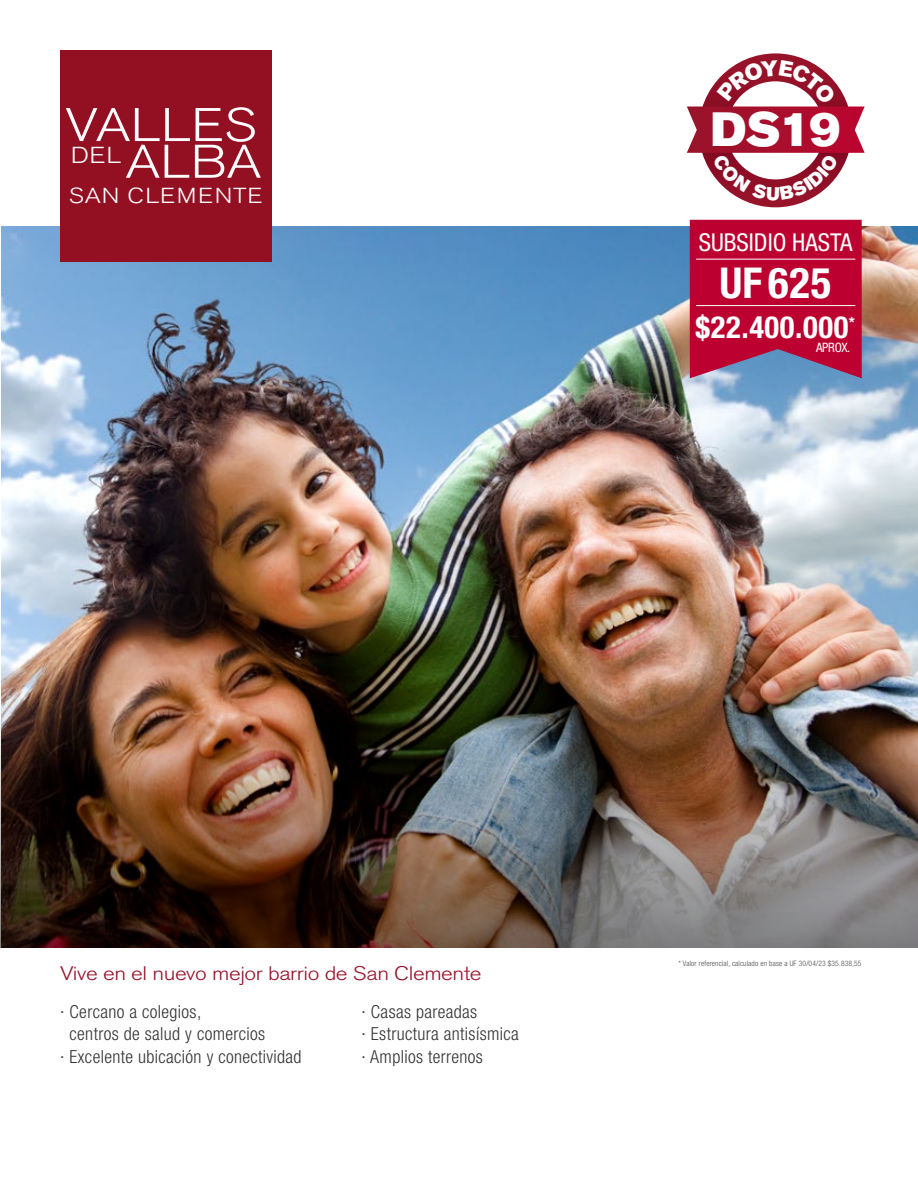
<style>
.page{position:relative;width:918px;height:1188px;background:#fff}
.page>*{position:absolute;margin:0;border:0;box-sizing:border-box;transform-origin:0 0}
.t1{font:47.7px "Akzidenz Grotesk BQ Super";color:#fff}
.t2{font:300 46.8px "Akzidenz Grotesk BQ";color:#fff;scale:1.16 1}
.t3{font:700 condensed 42.6px "Helvetica Neue LT Std";color:#fff}
.t4{font:700 condensed 30.6px "Helvetica Neue LT Std";letter-spacing:.02em;color:#fff}
.t5{font:condensed 24.6px "Helvetica Neue LT Std";color:#fff}
.t6{font:300 22.95px "Akzidenz Grotesk BQ";color:#fff;scale:1.16 1}
.t7{font:300 21.6px "Akzidenz Grotesk BQ";letter-spacing:.04em;color:#fff;scale:1.16 1}
.t8{font:300 19.5px "Akzidenz Grotesk BQ";letter-spacing:-.02em;color:#97132a;scale:1.16 1}
.t9{font:300 condensed 18px/22.6px "Helvetica Neue LT Std";letter-spacing:.02em;color:#333}
.t10{font:condensed 12.9px "Helvetica Neue LT Std";letter-spacing:-.02em;color:#fff}
.t11{font:300 condensed 7.5px "Helvetica Neue LT Std";letter-spacing:.02em;color:#4d4d4d}
</style>
<div class="page">
<img style="left:2px;top:226px;width:916px;height:477px">
<img style="left:1px;top:703px;width:917px;height:244px">
<div style="left:60px;top:50px;width:212px;height:211px;background:#930f22"></div>
<svg style="left:690px;top:220px;width:172px;height:158px;background:#b40f3d"></svg>
<hr style="left:696px;top:305px;width:159px;height:1px;background:#fff">
<hr style="left:696px;top:259px;width:159px;height:1px;background:#fff">
<svg style="left:687px;top:53px;width:178px;height:155px"></svg>
<h2 class="t2" style="left:65px;top:99px;width:166px">VALLES</h2>
<h1 class="t1" style="left:711px;top:102px;width:131px">DS19</h1>
<h2 class="t2" style="left:125px;top:135px;width:119px">ALBA</h2>
<p class="t7" style="left:69px;top:184px;width:168px">SAN CLEMENTE</p>
<p class="t6" style="left:71px;top:142px;width:45px">DEL</p>
<h3 class="t5" style="left:699px;top:229px;width:155px">SUBSIDIO HASTA</h3>
<h3 class="t3" style="left:719px;top:257px;width:113px">UF 625</h3>
<h3 class="t4" style="left:696px;top:309px;width:161px">$22.400.000<sup>*</sup></h3>
<p class="t10" style="left:816px;top:340px;width:36px">APROX.</p>
<p class="t8" style="left:60px;top:962px;width:365px">Vive en el nuevo mejor barrio de San Clemente</p>
<p class="t9" style="left:60px;top:1000px;width:143px">· Cercano a colegios,</p>
<p class="t9" style="left:70px;top:1022px;width:197px">centros de salud y comercios</p>
<p class="t9" style="left:60px;top:1045px;width:243px">· Excelente ubicación y conectividad</p>
<p class="t9" style="left:362px;top:1000px;width:159px">· Casas pareadas<br>· Estructura antisísmica · Amplios terrenos</p>
<p class="t11" style="left:679px;top:959px;width:184px">* Valor referencial, calculado en base a UF 30/04/23 $35.838,55</p>
</div>
